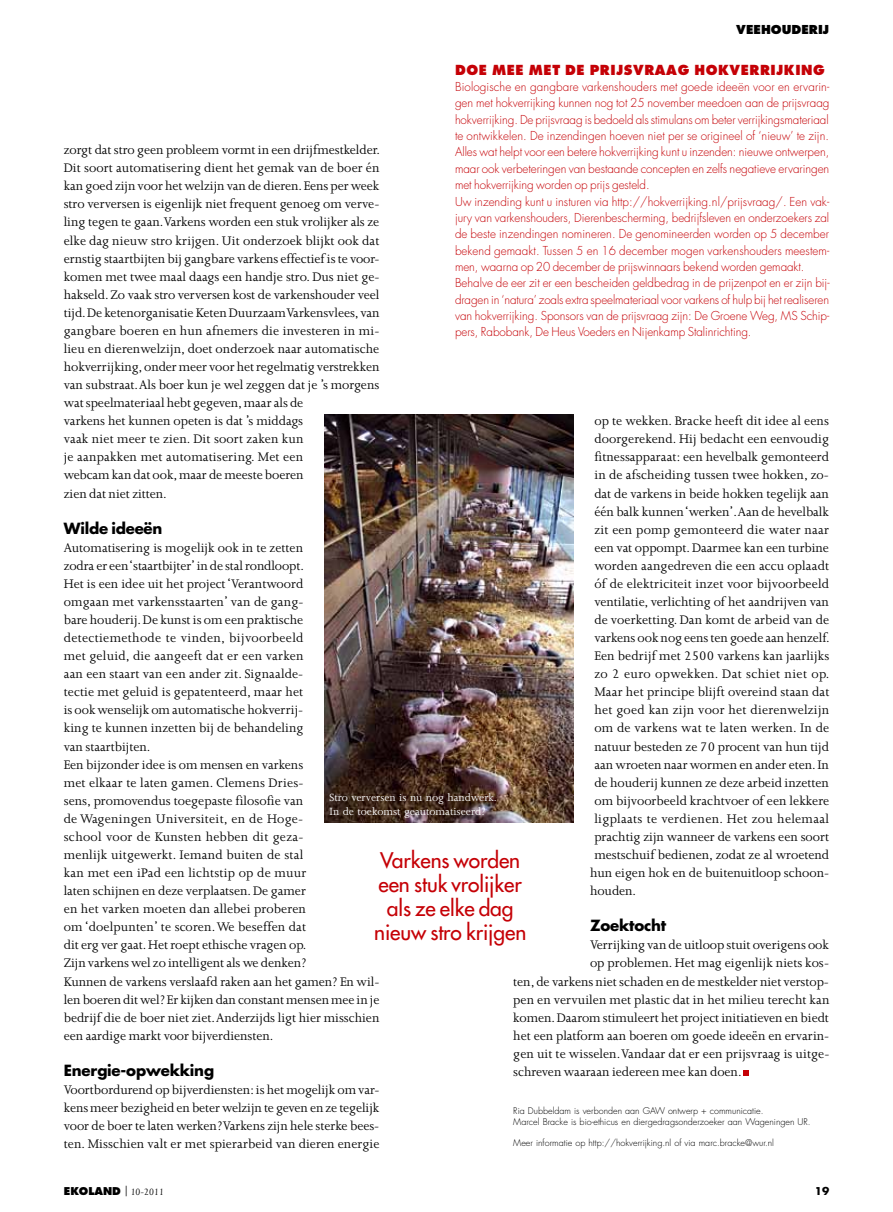
<style>
.page{position:relative;width:893px;height:1212px;background:#fff}
.page>*{position:absolute;margin:0;border:0;box-sizing:border-box;transform-origin:0 0}
.t1{font:500 21px/24px "Futura Std";letter-spacing:-.005em;color:#c50006;text-align:center}
.t2{font:700 15px "Futura Std";letter-spacing:-.015em;color:#000}
.t3{font:14.25px/18px "Joanna MT Std";color:#000}
.t4{font:14.25px "Joanna MT Std";letter-spacing:.02em;color:#000}
.t5{font:14.25px "Joanna MT Std";letter-spacing:.025em;color:#000}
.t6{font:800 13.5px "Futura Std";letter-spacing:.045em;color:#c50006}
.t7{font:300 12px/16.4px "Futura Std";letter-spacing:-.005em;color:#c50006}
.t8{font:12px/14.2px "Joanna MT Std";color:#fff}
.t9{font:800 12px "Futura Std";color:#000}
.t10{font:800 10.5px "Futura Std";color:#000}
.t11{font:700 10.5px "Futura Std";color:#000}
.t12{font:300 9px/10.8px "Futura Std";color:#000}
.s1{font-weight:500}
.s2{font-family:"Joanna MT Std";font-weight:400;font-style:italic}
</style>
<div class="page">
<svg style="left:744px;top:1071px;width:5px;height:5px"></svg>
<img style="left:325px;top:414px;width:248px;height:408px">
<p class="t9" style="left:736px;top:22px;width:94px">VEEHOUDERIJ</p>
<p class="t6" style="left:455px;top:61px;width:371px">DOE MEE MET DE PRIJSVRAAG HOKVERRIJKING</p>
<p class="t7" style="left:455px;top:79px;width:376px">Biologische en gangbare varkenshouders met goede ideeën voor en ervarin&shy;gen met hokverrijking kunnen nog tot 25 november meedoen aan de prijsvraag hokverrijking. De prijsvraag is bedoeld als stimulans om beter verrijkingsmateriaal te ontwikkelen. De inzendingen hoeven niet per se origineel of ‘nieuw’ te zijn.<br>Alles wat helpt voor een betere hokverrijking kunt u inzenden: nieuwe ontwerpen, maar ook verbeteringen van bestaande concepten en zelfs negatieve ervaringen met hokverrijking worden op prijs gesteld.<br>Uw inzending kunt u insturen via http://hokverrijking.nl/prijsvraag/. Een vak&shy;jury van varkenshouders, Dierenbescherming, bedrijfsleven en onderzoekers zal de beste inzendingen nomineren. De genomineerden worden op 5 december bekend gemaakt. Tussen 5 en 16 december mogen varkenshouders meestem&shy;men, waarna op 20 december de prijswinnaars bekend worden gemaakt.<br>Behalve de eer zit er een bescheiden geldbedrag in de prijzenpot en er zijn bij&shy;dragen in ‘natura’ zoals extra speelmateriaal voor varkens of hulp bij het realiseren van hokverrijking. Sponsors van de prijsvraag zijn: De Groene Weg, MS Schip&shy;pers, Rabobank, De Heus Voeders en N ijenkamp Stalinrichting.</p>
<p class="t3" style="left:64px;top:141px;width:318px">zorgt dat stro geen probleem vormt in een drijfmestkelder.<br>Dit soort automatisering dient het gemak van de boer én kan goed zijn voor het welzijn van de dieren. Eens per week stro verversen is eigenlijk niet frequent genoeg om verve&shy;ling tegen te gaan. Varkens worden een stuk vrolijker als ze elke dag nieuw stro krijgen. Uit onderzoek blijkt ook dat ernstig staartbijten bij gangbare varkens effectief is te voor&shy;komen met twee maal daags een handje stro. Dus niet ge&shy;hakseld. Zo vaak stro verversen kost de varkenshouder veel tijd. De ketenorganisatie Keten Duurzaam Varkensvlees, van gangbare boeren en hun afnemers die investeren in mi&shy;lieu en dierenwelzijn, doet onderzoek naar automatische hokverrijking, onder meer voor het regelmatig verstrekken van substraat. Als boer kun je wel zeggen dat je ’s morgens wat speelmateriaal hebt gegeven, maar als de<br>varkens het kunnen opeten is dat ’s middags<br>vaak niet meer te zien. Dit soort zaken kun<br>je aanpakken met automatisering. Met een<br>webcam kan dat ook, maar de meeste boeren<br>zien dat niet zitten.</p>
<p class="t2" style="left:64px;top:518px;width:100px">Wilde ideeën</p>
<p class="t3" style="left:64px;top:539px;width:317px">Automatisering is mogelijk ook in te zetten<br>zodra er een ‘staartbijter’ in de stal rondloopt.<br>Het is een idee uit het project ‘Verantwoord<br>omgaan met varkensstaarten’ van de gang-<br>bare houderij. De kunst is om een praktische detectiemethode te vinden, bijvoorbeeld<br>met geluid, die aangeeft dat er een varken<br>aan een staart van een ander zit. Signaalde-<br>tectie met geluid is gepatenteerd, maar het<br>is ook wenselijk om automatische hokverrij-<br>king te kunnen inzetten bij de behandeling<br>van staartbijten.<br>Een bijzonder idee is om mensen en varkens<br>met elkaar te laten gamen. Clemens Dries-<br>sens, promovendus toegepaste filosofie van<br>de Wageningen Universiteit, en de Hoge-<br>school voor de Kunsten hebben dit geza-<br>menlijk uitgewerkt. Iemand buiten de stal<br>kan met een iPad een lichtstip op de muur<br>laten schijnen en deze verplaatsen. De gamer<br>en het varken moeten dan allebei proberen<br>om ‘doelpunten’ te scoren. We beseffen dat<br>dit erg ver gaat. Het roept ethische vragen op.<br>Zijn varkens wel zo intelligent als we denken?<br>Kunnen de varkens verslaafd raken aan het gamen? En wil&shy;len boeren dit wel? Er kijken dan constant mensen mee in je bedrijf die de boer niet ziet. Anderzijds ligt hier misschien een aardige markt voor bijverdiensten.</p>
<p class="t2" style="left:64px;top:1060px;width:152px">Energie-opwekking</p>
<p class="t3" style="left:64px;top:1081px;width:317px;text-align:justify">Voortbordurend op bijverdiensten: is het mogelijk om var&shy;kens meer bezigheid en beter welzijn te geven en ze tegelijk voor de boer te laten werken? Varkens zijn hele sterke bees&shy;ten. Misschien valt er met spierarbeid van dieren energie</p>
<p class="t3" style="left:594px;top:412px;width:236px">op te wekken. Bracke heeft dit idee al eens</p>
<p class="t3" style="left:594px;top:430px;width:236px">doorgerekend. Hij bedacht een eenvoudig</p>
<p class="t3" style="left:594px;top:448px;width:236px">fitnessapparaat: een hevelbalk gemonteerd</p>
<p class="t3" style="left:594px;top:466px;width:236px">in de afscheiding tussen twee hokken, zo-</p>
<p class="t3" style="left:594px;top:484px;width:236px">dat de varkens in beide hokken tegelijk aan</p>
<p class="t3" style="left:594px;top:502px;width:236px">één balk kunnen ‘werken’. Aan de hevelbalk</p>
<p class="t3" style="left:594px;top:520px;width:236px">zit een pomp gemonteerd die water naar</p>
<p class="t3" style="left:594px;top:539px;width:236px">een vat oppompt. Daarmee kan een turbine</p>
<p class="t3" style="left:594px;top:557px;width:236px">worden aangedreven die een accu oplaadt</p>
<p class="t3" style="left:594px;top:575px;width:236px">óf de elektriciteit inzet voor bijvoorbeeld</p>
<p class="t3" style="left:594px;top:593px;width:236px">ventilatie, verlichting of het aandrijven van</p>
<p class="t3" style="left:594px;top:611px;width:236px">de voerketting. Dan komt de arbeid van de</p>
<p class="t3" style="left:594px;top:629px;width:237px">varkens ook nog eens ten goede aan henzelf.</p>
<p class="t3" style="left:594px;top:647px;width:236px">Een bedrijf met 2500 varkens kan jaarlijks</p>
<p class="t5" style="left:594px;top:666px;width:237px">zo 2 euro opwekken. Dat schiet niet op.</p>
<p class="t3" style="left:594px;top:683px;width:236px">Maar het principe blijft overeind staan dat</p>
<p class="t3" style="left:594px;top:701px;width:236px">het goed kan zijn voor het dierenwelzijn</p>
<p class="t3" style="left:594px;top:719px;width:236px">om de varkens wat te laten werken. In de</p>
<p class="t3" style="left:594px;top:737px;width:236px">natuur besteden ze 70 procent van hun tijd</p>
<p class="t3" style="left:594px;top:755px;width:236px">aan wroeten naar wormen en ander eten. In</p>
<p class="t3" style="left:594px;top:773px;width:236px">de houderij kunnen ze deze arbeid inzetten</p>
<p class="t3" style="left:594px;top:791px;width:236px">om bijvoorbeeld krachtvoer of een lekkere</p>
<p class="t4" style="left:594px;top:811px;width:236px">ligplaats te verdienen. Het zou helemaal</p>
<p class="t3" style="left:594px;top:828px;width:236px">prachtig zijn wanneer de varkens een soort</p>
<p class="t3" style="left:594px;top:846px;width:236px">mestschuif bedienen, zodat ze al wroetend</p>
<p class="t3" style="left:590px;top:864px;width:241px">hun eigen hok en de buitenuitloop schoon-</p>
<p class="t3" style="left:590px;top:882px;width:48px">houden.</p>
<p class="t2" style="left:590px;top:916px;width:78px">Zoektocht</p>
<p class="t3" style="left:590px;top:936px;width:240px">Verrijking van de uitloop stuit overigens ook</p>
<p class="t3" style="left:590px;top:954px;width:241px">op problemen. Het mag eigenlijk niets kos-</p>
<p class="t3" style="left:513px;top:972px;width:317px">ten, de varkens niet schaden en de mestkelder niet verstop-</p>
<p class="t3" style="left:513px;top:990px;width:318px">pen en vervuilen met plastic dat in het milieu terecht kan</p>
<p class="t3" style="left:513px;top:1008px;width:317px">komen. Daarom stimuleert het project initiatieven en biedt</p>
<p class="t3" style="left:513px;top:1026px;width:317px">het een platform aan boeren om goede ideeën en ervarin-</p>
<p class="t3" style="left:513px;top:1045px;width:318px">gen uit te wisselen. Vandaar dat er een prijsvraag is uitge-</p>
<p class="t3" style="left:513px;top:1063px;width:230px">schreven waaraan iedereen mee kan doen.</p>
<p class="t12" style="left:513px;top:1105px;width:299px">Ria Dubbeldam is verbonden aan GAW ontwerp + communicatie.<br>Marcel Bracke is bio-ethicus en diergedragsonderzoeker aan Wageningen UR.</p>
<p class="t12" style="left:513px;top:1138px;width:262px">Meer informatie op http://hokverrijking.nl of via marc.bracke@wur.nl</p>
<p class="t8" style="left:330px;top:790px;width:169px">Stro verversen is nu nog handwerk.<br>In de toekomst geautomatiseerd?</p>
<h1 class="t1" style="left:374px;top:849px;width:154px">Varkens worden een stuk vrolijker als ze elke dag nieuw stro krijgen</h1>
<p class="t10" style="left:64px;top:1184px;width:102px">EKOLAND <span class="s1">|</span> <span class="s2">10-2011</span></p>
<p class="t11" style="left:815px;top:1184px;width:16px">19</p>
</div>
